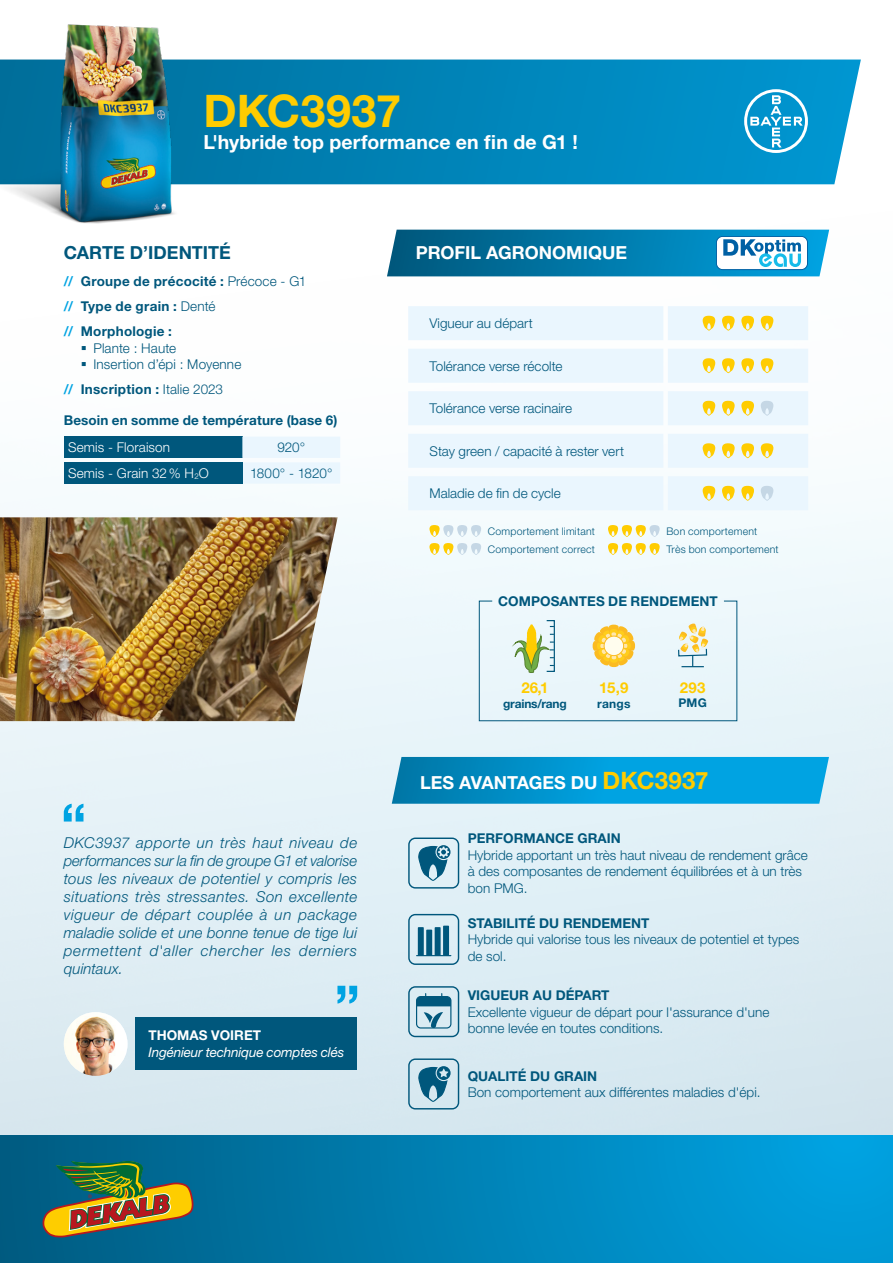
<style>
.page{position:relative;width:893px;height:1263px;background:#fff}
.page>*{position:absolute;margin:0;border:0;box-sizing:border-box;transform-origin:0 0}
.t1{font:700 45px "Helvetica Neue LT Std";color:#fc0}
.t2{font:700 19.5px "Helvetica Neue LT Std";letter-spacing:.005em;color:#fff}
.t3{font:700 18px "Helvetica Neue LT Std";color:#fff}
.t4{font:700 18px "Helvetica Neue LT Std";letter-spacing:-.005em;color:#00577c}
.t5{font:italic 300 15px/18px "Helvetica Neue LT Std";letter-spacing:.05em;color:#00577c;text-align:justify}
.t6{font:700 15px "Helvetica Neue LT Std";letter-spacing:.005em;color:#fc0}
.t7{font:300 13.5px/16.5px "Helvetica Neue LT Std";color:#00577c}
.t8{font:700 13.5px/25px "Helvetica Neue LT Std";letter-spacing:.005em;color:#00577c}
.t9{font:300 13.5px "Helvetica Neue LT Std";letter-spacing:.01em;color:#fff}
.t10{font:italic 13.5px "Helvetica Neue LT Std";letter-spacing:-.015em;color:#fff}
.t11{font:700 13.5px "Helvetica Neue LT Std";color:#fff}
.t12{font:700 12px "Helvetica Neue LT Std";letter-spacing:-.015em;color:#00577c}
.t13{font:300 10.5px "Helvetica Neue LT Std";letter-spacing:.02em;color:#00577c}
.s1{color:#00a3e2}
.s2{font-weight:300}
.s3{font-size:24px;color:#fc0}
</style>
<div class="page">
<img style="left:0;top:59px;width:893px;height:1076px">
<div style="left:0;top:1135px;width:893px;height:128px;background:linear-gradient(to right,#005b81,#00a4e3)"></div>
<svg style="left:43px;top:1161px;width:150px;height:76px;background:#63784c"></svg>
<svg style="left:221px;top:60px;width:640px;height:124px;background:#0689bd"></svg>
<svg style="left:744px;top:89px;width:64px;height:64px"></svg>
<img style="left:0;top:24px;width:221px;height:237px">
<div style="left:64px;top:437px;width:178px;height:21px;background:#00577c"></div>
<svg style="left:242px;top:437px;width:98px;height:47px;background:#e9f5fd"></svg>
<div style="left:64px;top:462px;width:178px;height:22px;background:#00577c"></div>
<svg style="left:408px;top:306px;width:400px;height:204px;fill:#eaf6fe"></svg>
<svg style="left:703px;top:316px;width:12px;height:15px"></svg>
<svg style="left:722px;top:316px;width:13px;height:15px"></svg>
<svg style="left:741px;top:316px;width:13px;height:15px"></svg>
<svg style="left:761px;top:316px;width:12px;height:15px"></svg>
<svg style="left:703px;top:358px;width:12px;height:15px"></svg>
<svg style="left:722px;top:358px;width:13px;height:15px"></svg>
<svg style="left:741px;top:358px;width:13px;height:15px"></svg>
<svg style="left:761px;top:358px;width:12px;height:15px"></svg>
<svg style="left:703px;top:401px;width:12px;height:15px"></svg>
<svg style="left:722px;top:401px;width:13px;height:15px"></svg>
<svg style="left:741px;top:401px;width:13px;height:15px"></svg>
<svg style="left:761px;top:401px;width:12px;height:15px"></svg>
<svg style="left:703px;top:443px;width:12px;height:15px"></svg>
<svg style="left:722px;top:443px;width:13px;height:15px"></svg>
<svg style="left:741px;top:443px;width:13px;height:15px"></svg>
<svg style="left:761px;top:443px;width:12px;height:15px"></svg>
<svg style="left:703px;top:486px;width:12px;height:15px"></svg>
<svg style="left:722px;top:486px;width:13px;height:15px"></svg>
<svg style="left:741px;top:486px;width:13px;height:15px"></svg>
<svg style="left:761px;top:486px;width:12px;height:15px"></svg>
<svg style="left:429px;top:525px;width:52px;height:12px"></svg>
<svg style="left:608px;top:525px;width:52px;height:12px"></svg>
<svg style="left:429px;top:543px;width:52px;height:12px"></svg>
<svg style="left:608px;top:543px;width:52px;height:12px"></svg>
<svg style="left:408px;top:837px;width:51px;height:51px;background:#95bccc"></svg>
<svg style="left:408px;top:914px;width:51px;height:51px;background:#bcd7e2"></svg>
<hr style="left:417px;top:955px;width:34px;height:1px;background:#00577c">
<div style="left:418px;top:927px;width:6px;height:29px;background:#00577c"></div>
<div style="left:426px;top:929px;width:6px;height:27px;background:#00577c"></div>
<div style="left:435px;top:927px;width:6px;height:29px;background:#00577c"></div>
<div style="left:443px;top:926px;width:6px;height:30px;background:#00577c"></div>
<svg style="left:408px;top:986px;width:51px;height:51px;background:#95bccd"></svg>
<svg style="left:408px;top:1058px;width:51px;height:51px;background:#8cb5c8"></svg>
<img style="left:0;top:517px;width:338px;height:204px">
<svg style="left:479px;top:600px;width:259px;height:121px;background:#e3ede8"></svg>
<svg style="left:392px;top:757px;width:437px;height:47px;background:#069ad3"></svg>
<img style="left:64px;top:1012px;width:64px;height:64px;border-radius:32px">
<div style="left:136px;top:1018px;width:221px;height:52px;background:#00577c"></div>
<svg style="left:64px;top:804px;width:19px;height:17px"></svg>
<svg style="left:337px;top:986px;width:20px;height:17px"></svg>
<svg style="left:387px;top:230px;width:442px;height:46px;background:#1e87b2"></svg>
<svg style="left:82px;top:346px;width:4px;height:4px"></svg>
<svg style="left:82px;top:362px;width:4px;height:4px"></svg>
<h1 class="t1" style="left:203px;top:83px;width:199px">DKC3937</h1>
<h2 class="t2" style="left:203px;top:130px;width:376px">L'hybride top performance en fin de G1 !</h2>
<h3 class="t4" style="left:64px;top:242px;width:168px">CARTE D’IDENTITÉ</h3>
<h3 class="t3" style="left:416px;top:242px;width:213px">PROFIL AGRONOMIQUE</h3>
<p class="t8" style="left:64px;top:268px;width:244px"><span class="s1">//</span> Groupe de précocité : <span class="s2">Précoce - G1 </span><span class="s1">//</span> Type de grain : <span class="s2">Denté<br></span><span class="s1">//</span> Morphologie :</p>
<p class="t7" style="left:93px;top:339px;width:149px">Plante : Haute<br>Insertion d’épi : Moyenne</p>
<p class="t8" style="left:64px;top:376px;width:161px"><span class="s1">//</span> Inscription : <span class="s2">Italie 2023</span></p>
<p class="t8" style="left:64px;top:407px;width:275px">Besoin en somme de température (base 6)</p>
<p class="t9" style="left:68px;top:439px;width:104px">Semis - Floraison</p>
<p class="t7" style="left:277px;top:439px;width:29px">920°</p>
<p class="t9" style="left:68px;top:465px;width:142px">Semis - Grain 32% H<sub>2</sub>O</p>
<p class="t7" style="left:250px;top:464px;width:84px">1800° - 1820°</p>
<p class="t5" style="left:64px;top:833px;width:295px">DKC3937 apporte un très haut niveau de performances sur la fin de groupe G1 et valorise tous les niveaux de potentiel y compris les situations très stressantes. Son excellente vigueur de départ couplée à un package maladie solide et une bonne tenue de tige lui permettent d'aller chercher les derniers quintaux.</p>
<p class="t11" style="left:148px;top:1027px;width:114px">THOMAS VOIRET</p>
<p class="t10" style="left:148px;top:1044px;width:197px">Ingénieur technique comptes clés</p>
<p class="t7" style="left:429px;top:315px;width:105px">Vigueur au départ</p>
<p class="t7" style="left:429px;top:357px;width:134px">Tolérance verse récolte</p>
<p class="t7" style="left:429px;top:400px;width:144px">Tolérance verse racinaire</p>
<p class="t7" style="left:429px;top:442px;width:196px">Stay green / capacité à rester vert</p>
<p class="t7" style="left:429px;top:485px;width:133px">Maladie de fin de cycle</p>
<p class="t13" style="left:488px;top:525px;width:109px">Comportement limitant</p>
<p class="t13" style="left:666px;top:525px;width:92px">Bon comportement</p>
<p class="t13" style="left:488px;top:543px;width:109px">Comportement correct</p>
<p class="t13" style="left:666px;top:543px;width:114px">Très bon comportement</p>
<p class="t8" style="left:498px;top:588px;width:221px">COMPOSANTES DE RENDEMENT</p>
<p class="t6" style="left:521px;top:679px;width:28px">26,1</p>
<p class="t12" style="left:503px;top:696px;width:65px">grains/rang</p>
<p class="t6" style="left:599px;top:679px;width:31px">15,9</p>
<p class="t12" style="left:597px;top:696px;width:35px">rangs</p>
<p class="t6" style="left:680px;top:678px;width:27px">293</p>
<p class="t12" style="left:678px;top:695px;width:30px">PMG</p>
<h3 class="t3" style="left:420px;top:771px;width:290px">LES AVANTAGES DU <span class="s3">DKC3937</span></h3>
<p class="t8" style="left:468px;top:825px;width:154px">PERFORMANCE GRAIN</p>
<p class="t7" style="left:468px;top:846px;width:342px">Hybride apportant un très haut niveau de rendement grâce à des composantes de rendement équilibrées et à un très bon PMG.</p>
<p class="t8" style="left:468px;top:910px;width:183px">STABILITÉ DU RENDEMENT</p>
<p class="t7" style="left:468px;top:931px;width:333px">Hybride qui valorise tous les niveaux de potentiel et types de sol.</p>
<p class="t8" style="left:468px;top:982px;width:143px">VIGUEUR AU DÉPART</p>
<p class="t7" style="left:468px;top:1003px;width:303px">Excellente vigueur de départ pour l'assurance d'une bonne levée en toutes conditions.</p>
<p class="t8" style="left:468px;top:1063px;width:131px">QUALITÉ DU GRAIN</p>
<p class="t7" style="left:468px;top:1084px;width:294px">Bon comportement aux différentes maladies d'épi.</p>
</div>
